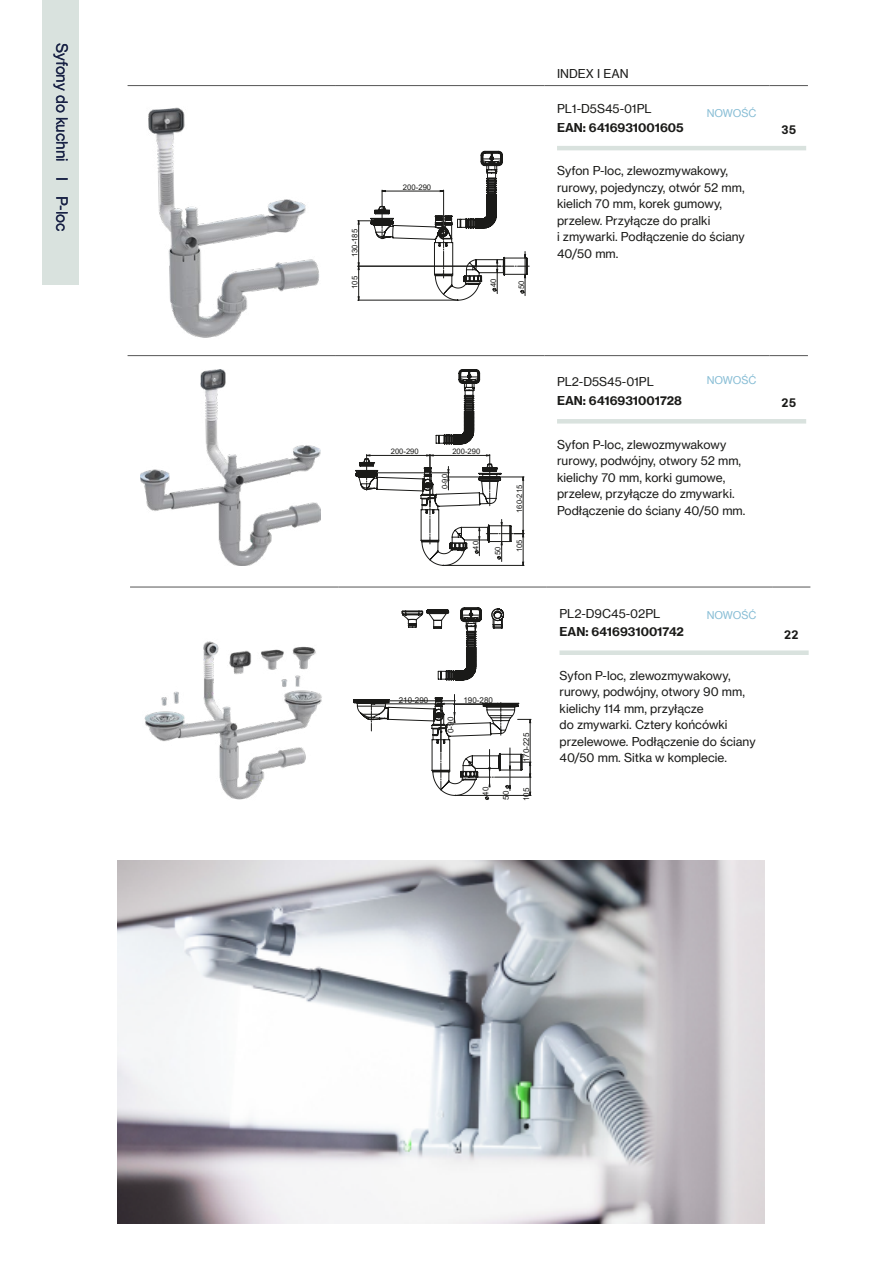
<style>
.page{position:relative;width:893px;height:1263px;background:#fff}
.page>*{position:absolute;margin:0;border:0;box-sizing:border-box;transform-origin:0 0}
.t1{font:15px "N Haas Grotesk TX Pro 55 Rg";color:#192245}
.t2{font:12px/16.5px "N Haas Grotesk TX Pro 55 Rg";color:#1a1a18}
.t3{font:12px "N Haas Grotesk TX Pro 75 Bd";color:#1a1a18}
.t4{font:700 12px "Neufile Grotesk";color:#1a1a18}
.t5{font:10.5px "N Haas Grotesk TX Pro 55 Rg";color:#87bdd5}
.t6{font:8.1px "Arial";color:#1a1a18}
.t7{font:7.8px "Arial";color:#1a1a18}
.t8{font:7.65px "Arial";color:#1a1a18}
</style>
<div class="page">
<div style="left:43px;top:0;width:36px;height:285px;background:#d9e2de"></div>
<img style="left:148px;top:107px;width:171px;height:231px">
<svg style="left:358px;top:151px;width:171px;height:150px"></svg>
<hr style="left:557px;top:146px;width:249px;height:4px;background:#d9e2de">
<hr style="left:128px;top:355px;width:208px;height:1px;background:#565656">
<hr style="left:336px;top:355px;width:208px;height:1px;background:#565656">
<hr style="left:544px;top:355px;width:226px;height:1px;background:#565656">
<hr style="left:770px;top:355px;width:38px;height:1px;background:#565656">
<img style="left:140px;top:370px;width:181px;height:196px">
<svg style="left:355px;top:369px;width:169px;height:197px"></svg>
<div style="left:557px;top:419px;width:249px;height:5px;background:#d9e2de"></div>
<hr style="left:130px;top:587px;width:208px;height:1px;background:#565656">
<hr style="left:338px;top:587px;width:209px;height:1px;background:#565656">
<hr style="left:547px;top:587px;width:225px;height:1px;background:#565656">
<hr style="left:772px;top:587px;width:38px;height:1px;background:#565656">
<img style="left:144px;top:641px;width:178px;height:159px">
<svg style="left:353px;top:607px;width:178px;height:193px"></svg>
<div style="left:559px;top:650px;width:250px;height:5px;background:#d9e2de"></div>
<img style="left:118px;top:861px;width:646px;height:362px">
<hr style="left:128px;top:85px;width:208px;height:1px;background:#565656">
<hr style="left:336px;top:85px;width:208px;height:1px;background:#565656">
<hr style="left:544px;top:85px;width:226px;height:1px;background:#565656">
<hr style="left:770px;top:85px;width:38px;height:1px;background:#565656">
<p class="t1" style="left:71px;top:43px;width:190px;rotate:90deg">Syfony do kuchni I P-loc</p>
<p class="t7" style="left:349px;top:257px;width:30px;rotate:-90deg">130-185</p>
<p class="t7" style="left:349px;top:289px;width:14px;rotate:-90deg">105</p>
<p class="t7" style="left:403px;top:182px;width:30px">200-290</p>
<p class="t7" style="left:488px;top:287px;width:10px;rotate:-90deg">40</p>
<p class="t7" style="left:516px;top:289px;width:10px;rotate:-90deg">50</p>
<p class="t2" style="left:557px;top:66px;width:73px">INDEX I EAN</p>
<p class="t2" style="left:557px;top:100px;width:96px">PL1-D5S45-01PL</p>
<p class="t3" style="left:557px;top:120px;width:128px">EAN: 6416931001605</p>
<p class="t2" style="left:557px;top:163px;width:189px">Syfon P-loc, zlewozmywakowy, rurowy, pojedynczy, otwór 52 mm, kielich 70 mm, korek gumowy, przelew. Przyłącze do pralki<br>i zmywarki. Podłączenie do ściany<br>40/50 mm.</p>
<p class="t5" style="left:707px;top:107px;width:51px">NOWOŚĆ</p>
<p class="t4" style="left:781px;top:122px;width:16px">35</p>
<p class="t8" style="left:391px;top:446px;width:29px">200-290</p>
<p class="t8" style="left:452px;top:446px;width:29px">200-290</p>
<p class="t8" style="left:439px;top:489px;width:17px;rotate:-90deg">0-90</p>
<p class="t8" style="left:470px;top:550px;width:10px;rotate:-90deg">40</p>
<p class="t8" style="left:493px;top:555px;width:10px;rotate:-90deg">50</p>
<p class="t8" style="left:514px;top:513px;width:29px;rotate:-90deg">160-215</p>
<p class="t8" style="left:514px;top:552px;width:14px;rotate:-90deg">105</p>
<p class="t6" style="left:399px;top:694px;width:31px">210-290</p>
<p class="t6" style="left:463px;top:694px;width:31px">190-280</p>
<p class="t6" style="left:445px;top:733px;width:18px;rotate:-90deg">0-90</p>
<p class="t6" style="left:521px;top:762px;width:31px;rotate:-90deg">170-225</p>
<p class="t6" style="left:480px;top:796px;width:10px;rotate:-90deg">40</p>
<p class="t6" style="left:500px;top:799px;width:10px;rotate:-90deg">50</p>
<p class="t6" style="left:521px;top:801px;width:15px;rotate:-90deg">105</p>
<p class="t5" style="left:707px;top:374px;width:51px">NOWOŚĆ</p>
<p class="t2" style="left:557px;top:374px;width:98px">PL2-D5S45-01PL</p>
<p class="t3" style="left:557px;top:393px;width:126px">EAN: 6416931001728</p>
<p class="t2" style="left:557px;top:436px;width:190px">Syfon P-loc, zlewozmywakowy rurowy, podwójny, otwory 52 mm, kielichy 70 mm, korki gumowe, przelew, przyłącze do zmywarki.<br>Podłączenie do ściany 40/50 mm.</p>
<p class="t4" style="left:781px;top:395px;width:17px">25</p>
<p class="t2" style="left:559px;top:605px;width:102px">PL2-D9C45-02PL</p>
<p class="t3" style="left:559px;top:624px;width:126px">EAN: 6416931001742</p>
<p class="t2" style="left:559px;top:667px;width:198px">Syfon P-loc, zlewozmywakowy, rurowy, podwójny, otwory 90 mm, kielichy 114 mm, przyłącze<br>do zmywarki. Cztery końcówki przelewowe. Podłączenie do ściany<br>40/50 mm. Sitka w komplecie.</p>
<p class="t5" style="left:707px;top:609px;width:51px">NOWOŚĆ</p>
<p class="t4" style="left:784px;top:626px;width:17px">22</p>
</div>
